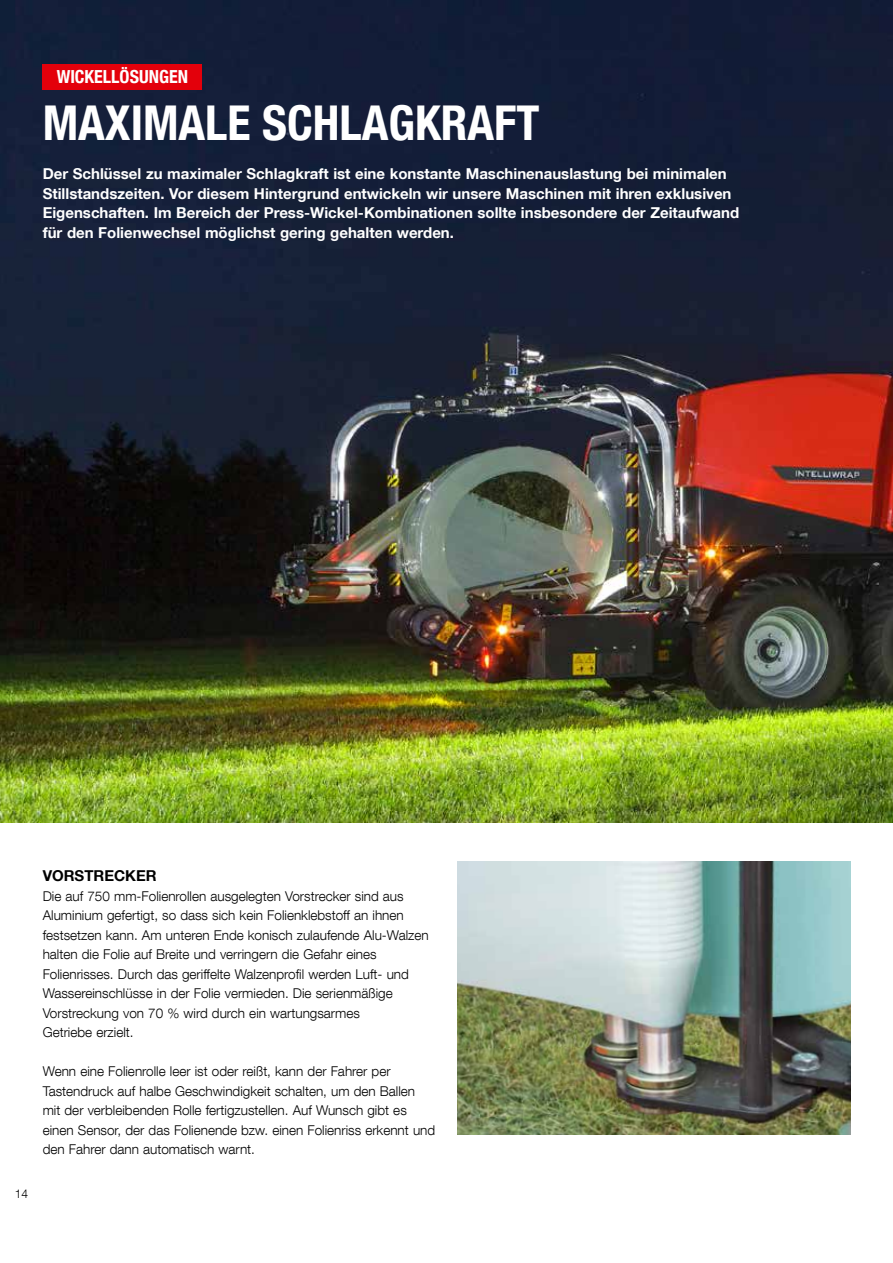
<style>
.page{position:relative;width:893px;height:1263px;background:#fff}
.page>*{position:absolute;margin:0;border:0;box-sizing:border-box;transform-origin:0 0}
.t1{font:700 condensed 48px "Helvetica Neue LT Com";color:#fff}
.t2{font:700 condensed 18px "Helvetica Neue LT Com";color:#fff}
.t3{font:700 15px/19.5px "Helvetica Neue LT Com";color:#fff}
.t4{font:700 15px "Helvetica Neue LT Com";color:#000}
.t5{font:300 13.5px/19.5px "Helvetica Neue LT Com";color:#000}
.t6{font:300 12px "Helvetica Neue LT Com";color:#000}
</style>
<div class="page">
<img style="left:0;top:0;width:893px;height:823px">
<img style="left:457px;top:862px;width:393px;height:273px">
<div style="left:43px;top:64px;width:159px;height:25px;background:#e3000b"></div>
<h2 class="t2" style="left:57px;top:66px;width:133px">WICKELLÖSUNGEN</h2>
<h1 class="t1" style="left:43px;top:94px;width:498px">MAXIMALE SCHLAGKRAFT</h1>
<p class="t3" style="left:43px;top:163px;width:698px">Der Schlüssel zu maximaler Schlagkraft ist eine konstante Maschinenauslastung bei minimalen Stillstandszeiten. Vor diesem Hintergrund entwickeln wir unsere Maschinen mit ihren exklusiven Eigenschaften. Im Bereich der Press-Wickel-Kombinationen sollte insbesondere der Zeitaufwand für den Folienwechsel möglichst gering gehalten werden.</p>
<p class="t6" style="left:15px;top:1186px;width:15px">14</p>
<p class="t4" style="left:43px;top:866px;width:115px">VORSTRECKER</p>
<p class="t5" style="left:43px;top:886px;width:387px">Die auf 750 mm-Folienrollen ausgelegten Vorstrecker sind aus Aluminium gefertigt, so dass sich kein Folienklebstoff an ihnen festsetzen kann. Am unteren Ende konisch zulaufende Alu-Walzen halten die Folie auf Breite und verringern die Gefahr eines Folienrisses. Durch das geriffelte Walzenprofil werden Luft- und Wassereinschlüsse in der Folie vermieden. Die serienmäßige Vorstreckung von 70 % wird durch ein wartungsarmes<br>Getriebe erzielt.</p>
<p class="t5" style="left:43px;top:1061px;width:394px">Wenn eine Folienrolle leer ist oder reißt, kann der Fahrer per Tastendruck auf halbe Geschwindigkeit schalten, um den Ballen mit der verbleibenden Rolle fertigzustellen. Auf Wunsch gibt es einen Sensor, der das Folienende bzw. einen Folienriss erkennt und den Fahrer dann automatisch warnt.</p>
</div>
